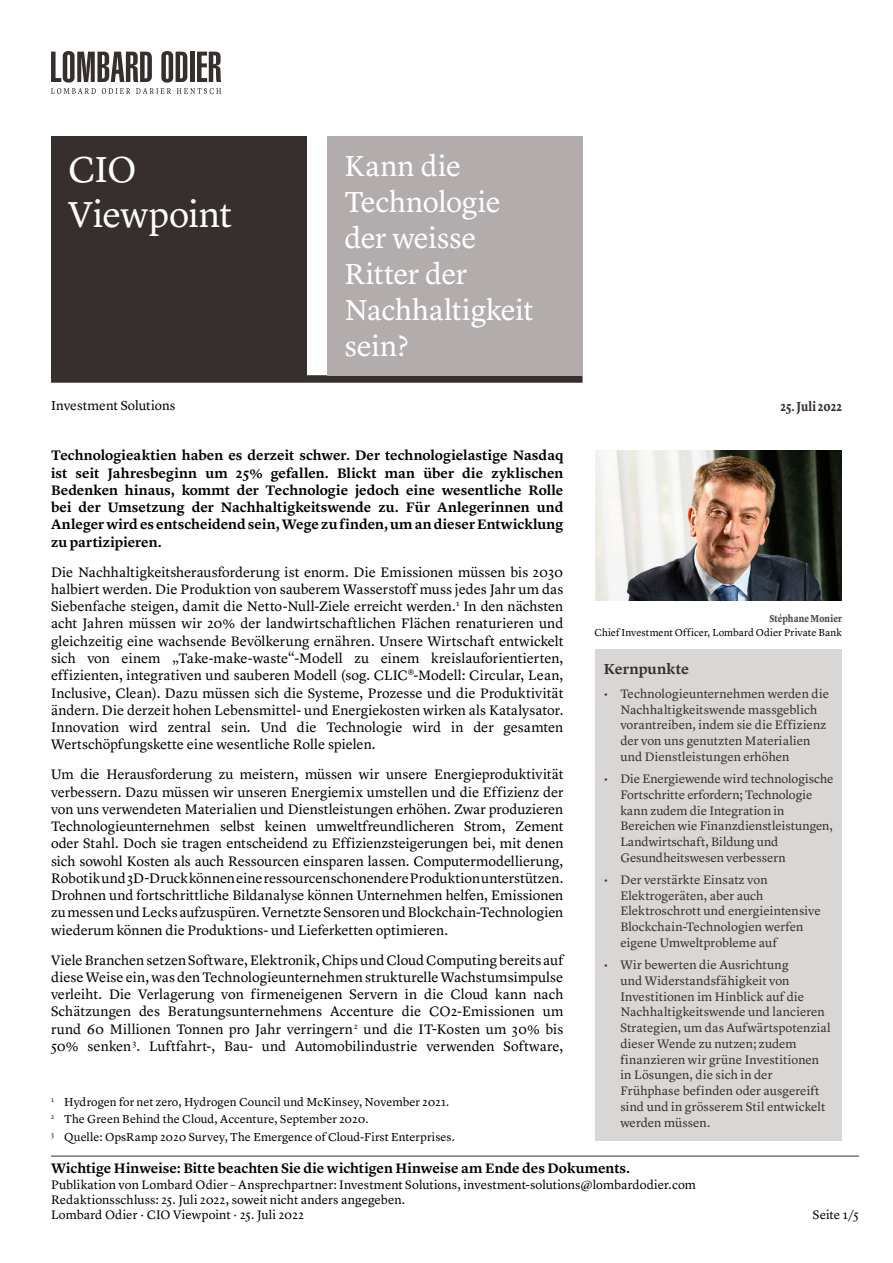
<style>
.page{position:relative;width:893px;height:1263px;background:#fff}
.page>*{position:absolute;margin:0;border:0;box-sizing:border-box;transform-origin:0 0}
.t1{font:37.5px/45px "Lyon Text";letter-spacing:-.015em;color:#fff}
.t2{font:30px/36px "Lyon Text";letter-spacing:-.01em;color:#fff}
.t3{font:600 15px "Lyon Text";color:#372f2d}
.t4{font:14.25px/17.2px "Lyon Text";color:#000;text-align:justify}
.t5{font:600 14.25px/17.2px "Lyon Text";color:#000;text-align:justify}
.t6{font:13.5px "Lyon Text";color:#000}
.t7{font:700 13.5px "Lyon Text";letter-spacing:.005em;color:#372f2d;scale:.82 1}
.t8{font:12.75px/15.8px "Lyon Text";color:#372f2d}
.t9{font:12.75px/15.3px "Lyon Text";letter-spacing:.005em;color:#000}
.t10{font:12px/17.5px "Lyon Text";letter-spacing:.005em;color:#000}
.t11{font:10.5px "Lyon Text";letter-spacing:.005em;color:#000}
.t12{font:700 10.5px "Lyon Text";letter-spacing:.005em;color:#4a4a49;scale:.82 1}
</style>
<div class="page">
<svg style="left:51px;top:51px;width:170px;height:43px"></svg>
<div style="left:51px;top:375px;width:532px;height:8px;background:#372f2d"></div>
<hr style="left:51px;top:1156px;width:808px;height:1px;background:#372f2d">
<div style="left:51px;top:136px;width:255px;height:239px;background:#372f2d"></div>
<div style="left:327px;top:136px;width:256px;height:240px;background:#b3acac"></div>
<img style="left:595px;top:451px;width:247px;height:150px">
<div style="left:595px;top:649px;width:247px;height:492px;background:#d9d6d6"></div>
<h1 class="t1" style="left:68px;top:143px;width:165px">CIO<br>Viewpoint</h1>
<h2 class="t2" style="left:344px;top:146px;width:190px">Kann die<br>Technologie der weisse<br>Ritter der<br>Nachhaltigkeit sein?</h2>
<p class="t6" style="left:51px;top:395px;width:126px">Investment Solutions</p>
<p class="t7" style="left:781px;top:396px;width:76px">25. Juli 2022</p>
<p class="t5" style="left:51px;top:446px;width:514px">Technologieaktien haben es derzeit schwer. Der technologielastige Nasdaq ist seit Jahresbeginn um 25% gefallen. Blickt man über die zyklischen Bedenken hinaus, kommt der Technologie jedoch eine wesentliche Rolle bei der Umsetzung der Nachhaltigkeitswende zu. Für Anlegerinnen und Anleger wird es entscheidend sein, Wege zu finden, um an dieser Entwicklung zu partizipieren.</p>
<p class="t4" style="left:51px;top:562px;width:514px">Die Nachhaltigkeitsherausforderung ist enorm. Die Emissionen müssen bis 2030 halbiert werden. Die Produktion von sauberem Wasserstoff muss jedes Jahr um das Siebenfache steigen, damit die Netto-Null-Ziele erreicht werden.<sup>1</sup> In den nächsten acht Jahren müssen wir 20% der landwirtschaftlichen Flächen renaturieren und gleichzeitig eine wachsende Bevölkerung ernähren. Unsere Wirtschaft entwickelt sich von einem „Take-make-waste“-Modell zu einem kreislauforientierten, effizienten, integrativen und sauberen Modell (sog. CLIC®-Modell: Circular, Lean, Inclusive, Clean). Dazu müssen sich die Systeme, Prozesse und die Produktivität ändern. Die derzeit hohen Lebensmittel- und Energiekosten wirken als Katalysator.<br>Innovation wird zentral sein. Und die Technologie wird in der gesamten Wertschöpfungskette eine wesentliche Rolle spielen.</p>
<p class="t4" style="left:51px;top:765px;width:514px">Um die Herausforderung zu meistern, müssen wir unsere Energieproduktivität verbessern. Dazu müssen wir unseren Energiemix umstellen und die Effizienz der von uns verwendeten Materialien und Dienstleistungen erhöhen. Zwar produzieren Technologieunternehmen selbst keinen umweltfreundlicheren Strom, Zement oder Stahl. Doch sie tragen entscheidend zu Effizienzsteigerungen bei, mit denen sich sowohl Kosten als auch Ressourcen einsparen lassen. Computermodellierung, Robotik und 3D-Druck können eine ressourcenschonendere Produktion unterstützen.<br>Drohnen und fortschrittliche Bildanalyse können Unternehmen helfen, Emissionen zu messen und Lecks aufzuspüren. Vernetzte Sensoren und Blockchain-Technologien wiederum können die Produktions- und Lieferketten optimieren.</p>
<p class="t4" style="left:51px;top:950px;width:514px">Viele Branchen setzen Software, Elektronik, Chips und Cloud Computing bereits auf diese Weise ein, was den Technologieunternehmen strukturelle Wachstumsimpulse verleiht. Die Verlagerung von firmeneigenen Servern in die Cloud kann nach Schätzungen des Beratungsunternehmens Accenture die CO2-Emissionen um rund 60 Millionen Tonnen pro Jahr verringern <sup>2</sup> und die IT-Kosten um 30% bis 50% senken <sup>3</sup>. Luftfahrt-, Bau- und Automobilindustrie verwenden Software,</p>
<p class="t10" style="left:51px;top:1092px;width:405px"><sup>1</sup> Hydrogen for net zero, Hydrogen Council und McKinsey, November 2021.<br><sup>2</sup> The Green Behind the Cloud, Accenture, September 2020.<br><sup>3</sup> Quelle: OpsRamp 2020 Survey, The Emergence of Cloud-First Enterprises.</p>
<p class="t12" style="left:769px;top:610px;width:90px">Stéphane Monier</p>
<p class="t11" style="left:595px;top:624px;width:249px">Chief Investment Officer, Lombard Odier Private Bank</p>
<p class="t3" style="left:604px;top:657px;width:87px">Kernpunkte</p>
<p class="t8" style="left:620px;top:685px;width:210px;text-indent:-16px">• Technologieunternehmen werden die Nachhaltigkeitswende massgeblich vorantreiben, indem sie die Effizienz der von uns genutzten Materialien und Dienstleistungen erhöhen</p>
<p class="t8" style="left:620px;top:770px;width:215px;text-indent:-16px">• Die Energiewende wird technologische Fortschritte erfordern; Technologie kann zudem die Integration in Bereichen wie Finanzdienstleistungen, Landwirtschaft, Bildung und Gesundheitswesen verbessern</p>
<p class="t8" style="left:620px;top:871px;width:202px;text-indent:-16px">• Der verstärkte Einsatz von<br>Elektrogeräten, aber auch<br>Elektroschrott und energieintensive<br>Blockchain-Technologien werfen eigene Umweltprobleme auf</p>
<p class="t8" style="left:620px;top:956px;width:212px;text-indent:-16px">• Wir bewerten die Ausrichtung<br>und Widerstandsfähigkeit von<br>Investitionen im Hinblick auf die<br>Nachhaltigkeitswende und lancieren<br>Strategien, um das Aufwärtspotenzial dieser Wende zu nutzen; zudem finanzieren wir grüne Investitionen in Lösungen, die sich in der<br>Frühphase befinden oder ausgereift sind und in grösserem Stil entwickelt werden müssen.</p>
<p class="t5" style="left:51px;top:1159px;width:581px">Wichtige Hinweise: Bitte beachten Sie die wichtigen Hinweise am Ende des Dokuments.</p>
<p class="t9" style="left:51px;top:1175px;width:646px">Publikation von Lombard Odier – Ansprechpartner: Investment Solutions, investment-solutions@lombardodier.com<br>Redaktionsschluss: 25. Juli 2022, soweit nicht anders angegeben.<br>Lombard Odier · CIO Viewpoint · 25. Juli 2022</p>
<p class="t9" style="left:813px;top:1206px;width:48px">Seite 1/5</p>
</div>
